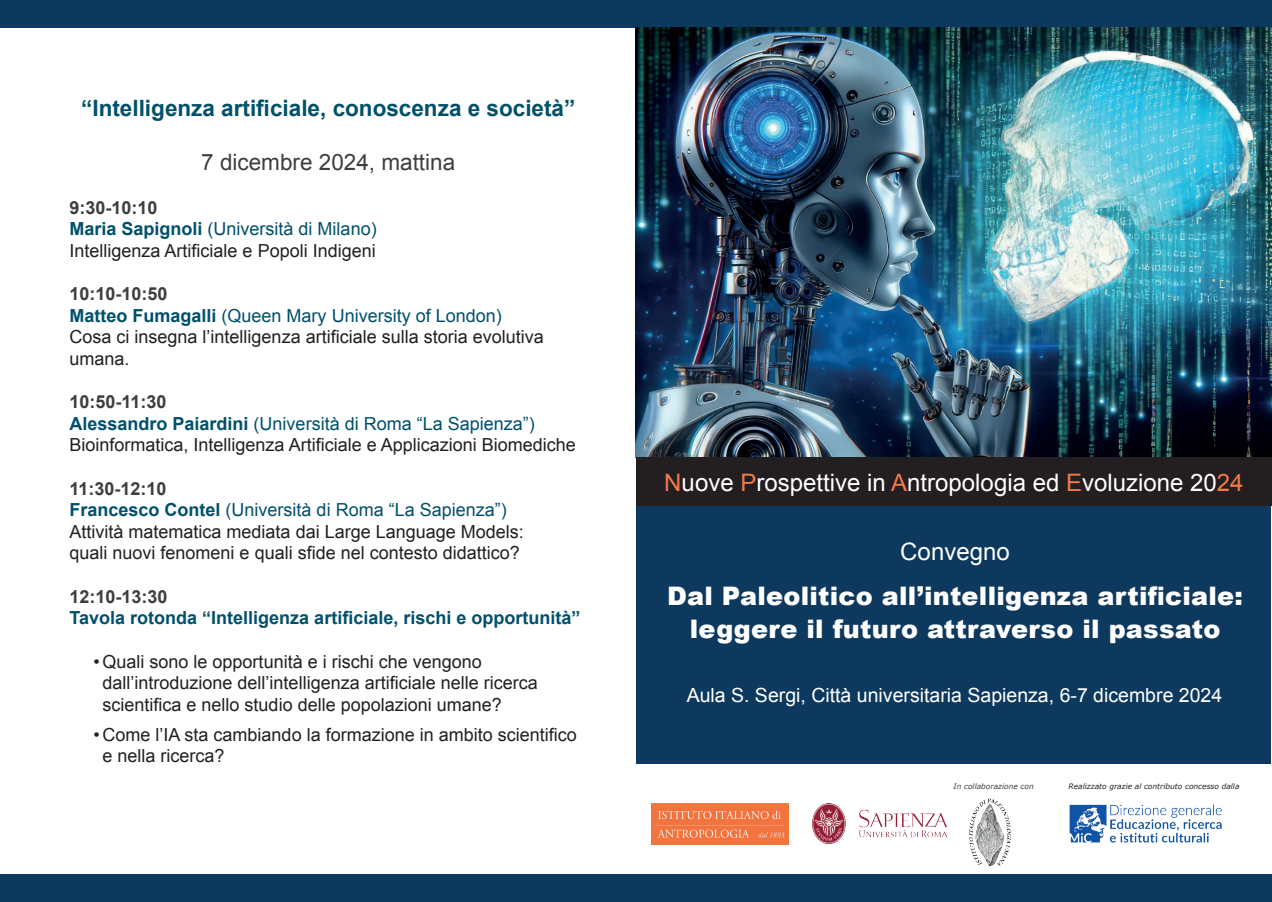
<style>
.page{position:relative;width:1272px;height:902px;background:#fff}
.page>*{position:absolute;margin:0;border:0;box-sizing:border-box;transform-origin:0 0}
.t1{font:900 25.5px/33px "Arial";letter-spacing:.01em;color:#fff;text-align:center}
.t2{font:24px "Arial";color:#fff}
.t3{font:700 22.5px "Arial";color:#01506b}
.t4{font:22.5px "Arial";color:#3e3e3f}
.t5{font:19.5px "Arial";color:#fff}
.testo{font:18px/21.6px "Arial";color:#231f20}
.Nome{font:18px "Arial";color:#01506b}
.testo-2{font:700 18px "Arial";color:#01506b}
.ora{font:700 18px "Arial";color:#3e3e3f}
.ministero{font:italic 7.5px "Verdana";color:#231f20}
.t6{font:italic 7.5px "Verdana";color:#3e3e3f}
.s1{font-weight:700}
.s2{color:#f4794c}
</style>
<div class="page">
<div style="left:636px;top:4px;width:634px;height:759px;background:#0d395e"></div>
<div style="left:0;top:0;width:1271px;height:28px;background:#0d395e"></div>
<div style="left:0;top:874px;width:1271px;height:27px;background:#0d395e"></div>
<img style="left:1069px;top:804px;width:153px;height:39px">
<img style="left:812px;top:803px;width:134px;height:40px">
<img style="left:651px;top:803px;width:137px;height:41px">
<img style="left:969px;top:798px;width:42px;height:69px">
<img style="left:636px;top:28px;width:635px;height:429px">
<div style="left:636px;top:457px;width:635px;height:49px;background:#231f20"></div>
<p class="t3" style="left:81px;top:94px;width:495px">“Intelligenza artificiale, conoscenza e società”</p>
<p class="t4" style="left:201px;top:148px;width:255px">7 dicembre 2024, mattina</p>
<p class="ora" style="left:69px;top:195px;width:90px">9:30-10:10</p>
<p class="Nome" style="left:69px;top:217px;width:309px"><span class="s1">Maria Sapignoli</span> (Università di Milano)</p>
<p class="testo" style="left:69px;top:240px;width:308px">Intelligenza Artificiale e Popoli Indigeni</p>
<p class="ora" style="left:69px;top:282px;width:100px">10:10-10:50</p>
<p class="Nome" style="left:69px;top:303px;width:434px"><span class="s1">Matteo Fumagalli</span> (Queen Mary University of London)</p>
<p class="testo" style="left:69px;top:326px;width:476px">Cosa ci insegna l’intelligenza artificiale sulla storia evolutiva umana.</p>
<p class="ora" style="left:69px;top:390px;width:99px">10:50-11:30</p>
<p class="Nome" style="left:69px;top:411px;width:467px"><span class="s1">Alessandro Paiardini</span> (Università di Roma “La Sapienza”)</p>
<p class="testo" style="left:69px;top:434px;width:508px">Bioinformatica, Intelligenza Artificiale e Applicazioni Biomediche</p>
<p class="ora" style="left:69px;top:476px;width:99px">11:30-12:10</p>
<p class="Nome" style="left:69px;top:498px;width:439px"><span class="s1">Francesco Contel</span> (Università di Roma “La Sapienza”)</p>
<p class="testo" style="left:69px;top:521px;width:456px">Attività matematica mediata dai Large Language Models: quali nuovi fenomeni e quali sfide nel contesto didattico?</p>
<p class="ora" style="left:69px;top:584px;width:100px">12:10-13:30</p>
<p class="testo-2" style="left:69px;top:606px;width:512px">Tavola rotonda “Intelligenza artificiale, rischi e opportunità”</p>
<p class="testo" style="left:102px;top:650px;width:437px;text-indent:-9px">•Quali sono le opportunità e i rischi che vengono dall’introduzione dell’intelligenza artificiale nelle ricerca scientifica e nello studio delle popolazioni umane?</p>
<p class="testo" style="left:102px;top:723px;width:476px;text-indent:-9px">• Come l’IA sta cambiando la formazione in ambito scientifico e nella ricerca?</p>
<p class="t2" style="left:664px;top:466px;width:581px"><span class="s2">N</span>uove <span class="s2">P</span>rospettive in <span class="s2">A</span>ntropologia ed <span class="s2">E</span>voluzione 20<span class="s2">24</span></p>
<p class="t2" style="left:900px;top:535px;width:111px">Convegno</p>
<p class="t1" style="left:667px;top:579px;width:577px">Dal Paleolitico all’intelligenza artificiale: leggere il futuro attraverso il passato</p>
<p class="t5" style="left:686px;top:682px;width:537px">Aula S. Sergi, Città universitaria Sapienza, 6-7 dicembre 2024</p>
<p class="t6" style="left:953px;top:781px;width:82px">In collaborazione con</p>
<p class="ministero" style="left:1068px;top:781px;width:172px">Realizzato grazie al contributo concesso dalla</p>
</div>
